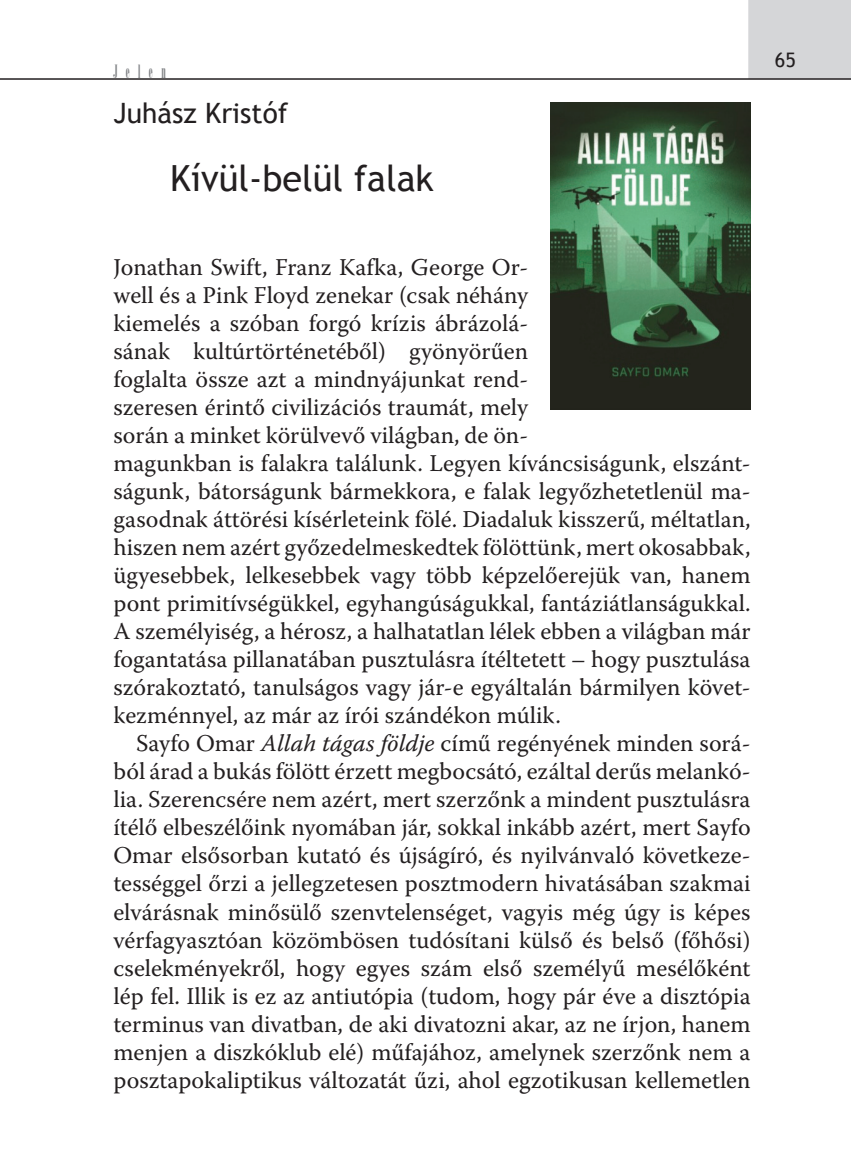
<style>
.page{position:relative;width:851px;height:1163px;background:#fff}
.page>*{position:absolute;margin:0;border:0;box-sizing:border-box;transform-origin:0 0}
.t1{font:36px "Trebuchet MS";color:#231f20}
.t2{font:28px "Trebuchet MS";color:#231f20}
.t3{font:24px/28px "Warnock Pro";color:#231f20}
.t4{font:20px "Arsis DEE";color:#808285;scale:.8 1}
.t5{font:20px "Trebuchet MS";color:#231f20}
.s1{font-style:italic}
</style>
<div class="page">
<div style="left:748px;top:0;width:102px;height:78px;background:#d5d6d8"></div>
<hr style="left:0;top:78px;width:850px;height:2px;background:#231f20">
<img style="left:551px;top:102px;width:199px;height:308px">
<p class="t4" style="left:113px;top:61px;width:67px">J e l e n</p>
<p class="t2" style="left:113px;top:96px;width:176px">Juhász Kristóf</p>
<h1 class="t1" style="left:170px;top:157px;width:265px">Kívül-belül falak</h1>
<p class="t5" style="left:774px;top:49px;width:22px">65</p>
<p class="t3" style="left:113px;top:252px;width:638px">Jonathan Swift, Franz Kafka, George Or-<br>well és a Pink Floyd zenekar (csak néhány<br>kiemelés a szóban forgó krízis ábrázolá-<br>sának kultúrtörténetéből) gyönyörűen<br>foglalta össze azt a mindnyájunkat rend-<br>szeresen érintő civilizációs traumát, mely<br>során a minket körülvevő világban, de ön-<br>magunkban is falakra találunk. Legyen kíváncsiságunk, elszánt&shy;ságunk, bátorságunk bármekkora, e falak legyőzhetetlenül ma&shy;gasodnak áttörési kísérleteink fölé. Diadaluk kisszerű, méltatlan, hiszen nem azért győzedelmeskedtek fölöttünk, mert okosabbak, ügyesebbek, lelkesebbek vagy több képzelőerejük van, hanem pont primitívségükkel, egyhangúságukkal, fantáziátlanságukkal.<br>A személyiség, a hérosz, a halhatatlan lélek ebben a világban már fogantatása pillanatában pusztulásra ítéltetett – hogy pusztulása szórakoztató, tanulságos vagy jár-e egyáltalán bármilyen követ&shy;kezménnyel, az már az írói szándékon múlik.</p>
<p class="t3" style="left:113px;top:729px;width:638px;text-align:justify;text-indent:23px">Sayfo Omar <span class="s1">Allah tágas földje</span> című regényének minden sorá&shy;ból árad a bukás fölött érzett megbocsátó, ezáltal derűs melankó&shy;lia. Szerencsére nem azért, mert szerzőnk a mindent pusztulásra ítélő elbeszélőink nyomában jár, sokkal inkább azért, mert Sayfo Omar elsősorban kutató és újságíró, és nyilvánvaló következe&shy;tességgel őrzi a jellegzetesen posztmodern hivatásában szakmai elvárásnak minősülő szenvtelenséget, vagyis még úgy is képes vérfagyasztóan közömbösen tudósítani külső és belső (főhősi) cselekményekről, hogy egyes szám első személyű mesélőként lép fel. Illik is ez az antiutópia (tudom, hogy pár éve a disztópia terminus van divatban, de aki divatozni akar, az ne írjon, hanem menjen a diszkóklub elé) műfajához, amelynek szerzőnk nem a posztapokaliptikus változatát űzi, ahol egzotikusan kellemetlen</p>
</div>
